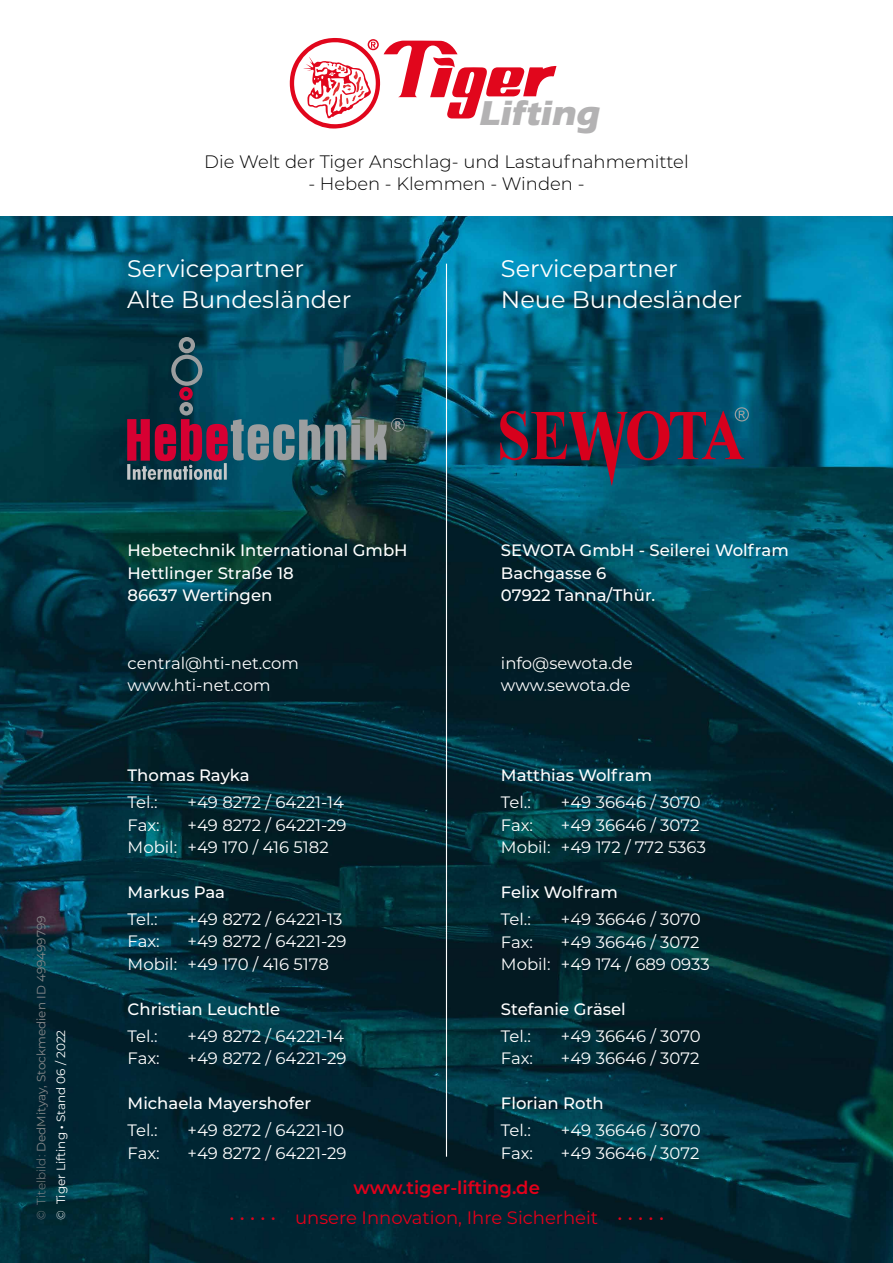
<style>
.page{position:relative;width:893px;height:1263px;background:#fff}
.page>*{position:absolute;margin:0;border:0;box-sizing:border-box;transform-origin:0 0}
.t1{font:700 35.85px "Eras ITC";color:#b3b2b3}
.t2{font:24px/31.5px "Montserrat";color:#fff}
.t3{font:300 18px "Montserrat";color:#000}
.t4{font:18px "Montserrat";color:#e2001a}
.t5{font:600 18px "Montserrat";color:#e2001a}
.t6{font:16.5px/22.5px "Montserrat";color:#fff}
.t7{font:500 16.5px/22.5px "Montserrat";color:#fff}
.t8{font:12px/19.5px "Montserrat";color:#87888a}
.s1{font-weight:300}
.s2{font-weight:300;color:#fff}
.s3{color:#fff}
.s4{font-family:"Myriad Pro";color:#fff}
</style>
<div class="page">
<img style="left:0;top:216px;width:893px;height:1047px">
<svg style="left:290px;top:38px;width:266px;height:91px"></svg>
<hr style="left:446px;top:264px;width:1px;height:893px;background:#fff">
<svg style="left:500px;top:407px;width:249px;height:79px"></svg>
<svg style="left:127px;top:337px;width:278px;height:143px"></svg>
<h1 class="t1" style="left:478px;top:93px;width:128px">Lifting</h1>
<p class="t3" style="left:204px;top:149px;width:486px">Die Welt der Tiger Anschlag- und Lastaufnahmemittel</p>
<p class="t3" style="left:308px;top:171px;width:278px">- Heben - Klemmen - Winden -</p>
<h2 class="t2" style="left:127px;top:252px;width:226px">Servicepartner<br>Alte Bundesländer</h2>
<h2 class="t2" style="left:501px;top:252px;width:243px">Servicepartner<br>Neue Bundesländer</h2>
<p class="t8" style="left:31px;top:1220px;width:306px;rotate:-90deg"><span class="s1">© Titelbild:</span> DedMityay, Stockmedien ID 499499799 <span class="s2">©</span> <span class="s3">Tiger Lifting</span> <span class="s4">•</span> <span class="s3">Stand 06 / 2022</span></p>
<p class="t7" style="left:128px;top:539px;width:282px">Hebetechnik International GmbH<br>Hettlinger Straße 18<br>86637 Wertingen</p>
<p class="t6" style="left:128px;top:651px;width:173px">central@hti-net.com www.hti-net.com</p>
<p class="t7" style="left:128px;top:764px;width:124px">Thomas Rayka</p>
<p class="t6" style="left:128px;top:790px;width:31px">Tel.:</p>
<p class="t6" style="left:188px;top:790px;width:158px">+49 8272 / 64221-14</p>
<p class="t6" style="left:128px;top:813px;width:33px">Fax:</p>
<p class="t6" style="left:128px;top:813px;width:220px;text-indent:60px">+49 8272 / 64221-29<br>Mobil: +49 170 / 416 5182</p>
<p class="t7" style="left:128px;top:880px;width:99px">Markus Paa</p>
<p class="t6" style="left:128px;top:907px;width:31px">Tel.:</p>
<p class="t6" style="left:188px;top:907px;width:156px">+49 8272 / 64221-13</p>
<p class="t6" style="left:128px;top:930px;width:33px">Fax:</p>
<p class="t6" style="left:128px;top:930px;width:220px;text-indent:60px">+49 8272 / 64221-29<br>Mobil: +49 170 / 416 5178</p>
<p class="t7" style="left:128px;top:997px;width:154px">Christian Leuchtle</p>
<p class="t6" style="left:128px;top:1024px;width:31px">Tel.:</p>
<p class="t6" style="left:188px;top:1024px;width:158px">+49 8272 / 64221-14</p>
<p class="t6" style="left:128px;top:1046px;width:33px">Fax:</p>
<p class="t6" style="left:188px;top:1046px;width:160px">+49 8272 / 64221-29</p>
<p class="t7" style="left:128px;top:1091px;width:185px">Michaela Mayershofer</p>
<p class="t6" style="left:128px;top:1118px;width:31px">Tel.:</p>
<p class="t6" style="left:188px;top:1118px;width:158px">+49 8272 / 64221-10</p>
<p class="t6" style="left:128px;top:1141px;width:33px">Fax:</p>
<p class="t6" style="left:188px;top:1141px;width:160px">+49 8272 / 64221-29</p>
<p class="t7" style="left:501px;top:539px;width:289px">SEWOTA GmbH - Seilerei Wolfram<br>Bachgasse 6<br>07922 Tanna/Thür.</p>
<p class="t6" style="left:501px;top:651px;width:133px">info@sewota.de www.sewota.de</p>
<p class="t7" style="left:501px;top:764px;width:153px">Matthias Wolfram</p>
<p class="t6" style="left:501px;top:790px;width:31px">Tel.:</p>
<p class="t6" style="left:561px;top:790px;width:141px">+49 36646 / 3070</p>
<p class="t6" style="left:501px;top:813px;width:33px">Fax:</p>
<p class="t6" style="left:501px;top:813px;width:207px;text-indent:60px">+49 36646 / 3072<br>Mobil: +49 172 / 772 5363</p>
<p class="t7" style="left:501px;top:880px;width:118px">Felix Wolfram</p>
<p class="t6" style="left:501px;top:907px;width:31px">Tel.:</p>
<p class="t6" style="left:561px;top:907px;width:141px">+49 36646 / 3070</p>
<p class="t6" style="left:501px;top:930px;width:33px">Fax:</p>
<p class="t6" style="left:501px;top:930px;width:210px;text-indent:60px">+49 36646 / 3072<br>Mobil: +49 174 / 689 0933</p>
<p class="t7" style="left:501px;top:997px;width:126px">Stefanie Gräsel</p>
<p class="t6" style="left:501px;top:1024px;width:31px">Tel.:</p>
<p class="t6" style="left:561px;top:1024px;width:141px">+49 36646 / 3070</p>
<p class="t6" style="left:501px;top:1046px;width:33px">Fax:</p>
<p class="t6" style="left:561px;top:1046px;width:140px">+49 36646 / 3072</p>
<p class="t7" style="left:501px;top:1091px;width:104px">Florian Roth</p>
<p class="t6" style="left:501px;top:1118px;width:31px">Tel.:</p>
<p class="t6" style="left:561px;top:1118px;width:141px">+49 36646 / 3070</p>
<p class="t6" style="left:501px;top:1141px;width:33px">Fax:</p>
<p class="t6" style="left:561px;top:1141px;width:140px">+49 36646 / 3072</p>
<p class="t5" style="left:353px;top:1175px;width:188px">www.tiger-lifting.de</p>
<p class="t4" style="left:229px;top:1205px;width:437px">• • • • • unsere Innovation, Ihre Sicherheit • • • • •</p>
</div>
